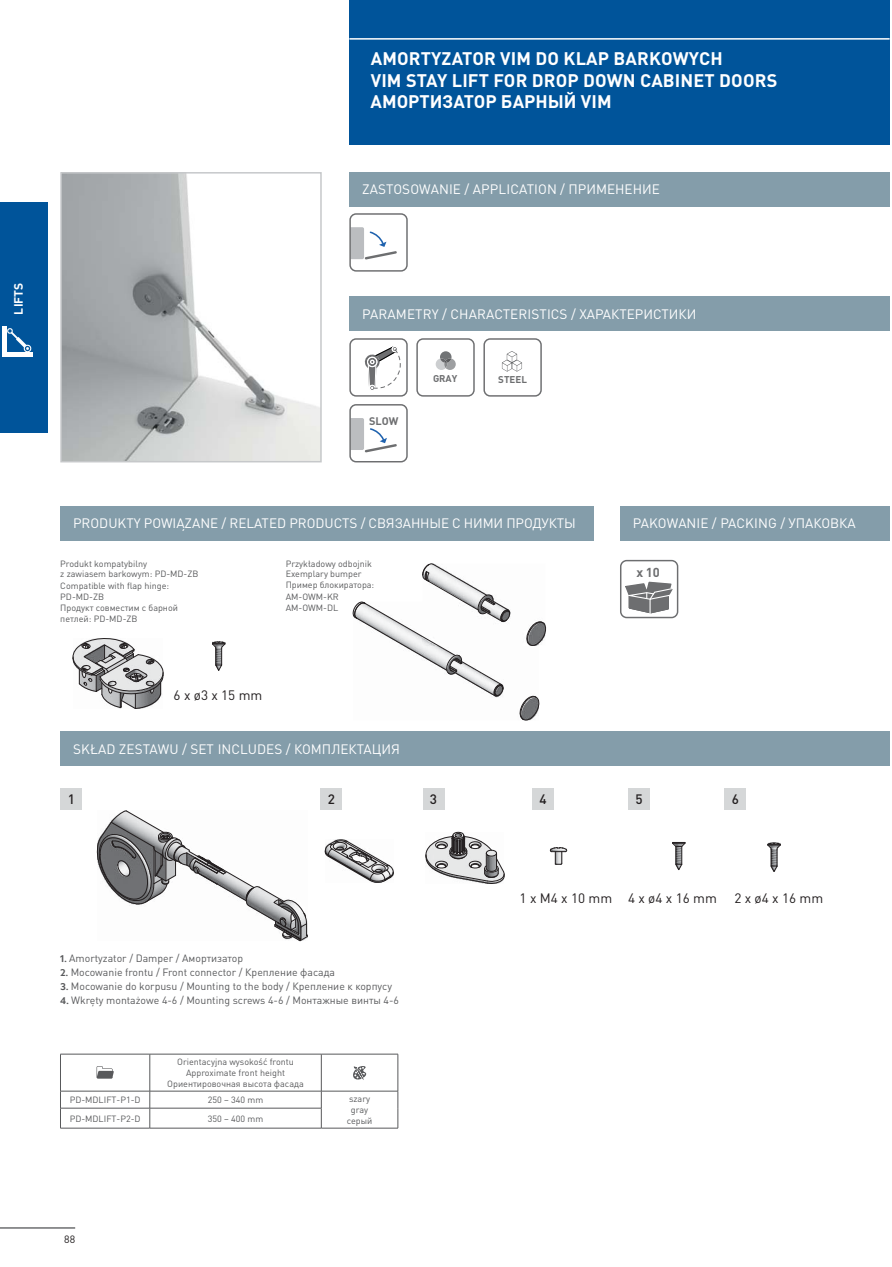
<style>
.page{position:relative;width:892px;height:1267px;background:#fff}
.page>*{position:absolute;margin:0;border:0;box-sizing:border-box;transform-origin:0 0}
.t1{font:700 18px/21.6px "DIN Pro";letter-spacing:.01em;color:#fff}
.t2{font:13.5px "DIN Pro";color:#fff}
.t3{font:13.5px "DIN Pro";color:#231f20}
.t4{font:500 13.5px "DIN Pro";color:#231f20}
.t5{font:700 12.9px "DIN Pro";color:#6d6e70}
.t6{font:700 12px "DIN Pro";letter-spacing:.01em;color:#fff}
.t7{font:700 10.8px "DIN Pro";color:#6d6e70}
.t8{font:10.5px "DIN Pro";color:#58595b}
.t9{font:10.5px "DIN Pro";color:#231f20}
.t10{font:700 9.75px "DIN Pro";color:#6d6e70}
.t11{font:9px/10.5px "DIN Pro";color:#58595b}
.s1{font-family:"Merel";font-weight:700}
</style>
<div class="page">
<hr style="left:0;top:1226px;width:75px;height:2px;background:#6d6e70">
<div style="left:0;top:201px;width:48px;height:231px;background:#00549a"></div>
<svg style="left:7px;top:328px;width:24px;height:24px"></svg>
<div style="left:5px;top:352px;width:28px;height:5px;background:#fff"></div>
<hr style="left:3px;top:326px;width:4px;height:31px;background:#fff">
<div style="left:349px;top:172px;width:540px;height:34px;background:#849daa"></div>
<div style="left:349px;top:297px;width:540px;height:34px;background:#849daa"></div>
<div style="left:60px;top:731px;width:829px;height:34px;background:#849daa"></div>
<div style="left:349px;top:404px;width:59px;height:58px;border:1px solid #6d6e70;border-radius:6px"></div>
<svg style="left:350px;top:418px;width:47px;height:34px"></svg>
<img style="left:63px;top:175px;width:256px;height:284px">
<div style="left:60px;top:172px;width:262px;height:290px;border:2px solid #c6c8ca"></div>
<div style="left:349px;top:0;width:540px;height:144px;background:#00549a"></div>
<hr style="left:349px;top:38px;width:540px;height:2px;background:#fff">
<div style="left:61px;top:787px;width:21px;height:22px;background:#d5d7d8"></div>
<div style="left:321px;top:787px;width:21px;height:22px;background:#d5d7d8"></div>
<div style="left:423px;top:787px;width:21px;height:22px;background:#d5d7d8"></div>
<div style="left:532px;top:787px;width:22px;height:22px;background:#d5d7d8"></div>
<div style="left:628px;top:787px;width:22px;height:22px;background:#d5d7d8"></div>
<div style="left:724px;top:787px;width:22px;height:22px;background:#d5d7d8"></div>
<div style="left:620px;top:559px;width:58px;height:59px;border:1px solid #6d6e70;border-radius:6px"></div>
<svg style="left:625px;top:581px;width:48px;height:33px"></svg>
<svg style="left:325px;top:839px;width:69px;height:43px"></svg>
<svg style="left:425px;top:831px;width:80px;height:52px"></svg>
<svg style="left:96px;top:810px;width:212px;height:130px"></svg>
<svg style="left:526px;top:621px;width:21px;height:25px"></svg>
<svg style="left:352px;top:563px;width:158px;height:133px"></svg>
<svg style="left:519px;top:695px;width:21px;height:25px"></svg>
<svg style="left:212px;top:641px;width:14px;height:30px"></svg>
<svg style="left:72px;top:638px;width:92px;height:70px"></svg>
<div style="left:349px;top:213px;width:59px;height:58px;border:1px solid #6d6e70;border-radius:6px"></div>
<svg style="left:350px;top:227px;width:47px;height:32px"></svg>
<div style="left:349px;top:338px;width:59px;height:58px;border:1px solid #6d6e70;border-radius:6px"></div>
<svg style="left:364px;top:346px;width:37px;height:44px"></svg>
<div style="left:483px;top:338px;width:59px;height:58px;border:1px solid #6d6e70;border-radius:6px"></div>
<svg style="left:502px;top:351px;width:20px;height:20px"></svg>
<svg style="left:416px;top:338px;width:59px;height:58px"></svg>
<div style="left:620px;top:506px;width:269px;height:34px;background:#849daa"></div>
<div style="left:60px;top:506px;width:533px;height:34px;background:#849daa"></div>
<hr style="left:150px;top:1090px;width:171px;height:1px;background:#58595b">
<hr style="left:150px;top:1107px;width:171px;height:1px;background:#58595b">
<svg style="left:150px;top:1090px;width:1px;height:37px"></svg>
<svg style="left:321px;top:1091px;width:1px;height:36px"></svg>
<hr style="left:150px;top:1127px;width:171px;height:1px;background:#58595b">
<hr style="left:60px;top:1053px;width:90px;height:1px;background:#58595b">
<hr style="left:60px;top:1054px;width:1px;height:36px;background:#58595b">
<hr style="left:150px;top:1053px;width:171px;height:1px;background:#58595b">
<hr style="left:150px;top:1054px;width:1px;height:36px;background:#58595b">
<hr style="left:321px;top:1053px;width:77px;height:1px;background:#58595b">
<hr style="left:321px;top:1054px;width:1px;height:36px;background:#58595b">
<hr style="left:398px;top:1054px;width:1px;height:36px;background:#58595b">
<hr style="left:60px;top:1090px;width:90px;height:1px;background:#58595b">
<hr style="left:321px;top:1090px;width:77px;height:1px;background:#58595b">
<svg style="left:398px;top:1090px;width:1px;height:37px"></svg>
<hr style="left:321px;top:1127px;width:77px;height:1px;background:#58595b">
<hr style="left:60px;top:1107px;width:90px;height:1px;background:#58595b">
<svg style="left:60px;top:1091px;width:1px;height:36px"></svg>
<hr style="left:60px;top:1127px;width:90px;height:1px;background:#58595b">
<svg style="left:97px;top:1066px;width:17px;height:12px"></svg>
<svg style="left:353px;top:1066px;width:13px;height:13px"></svg>
<svg style="left:550px;top:847px;width:17px;height:17px"></svg>
<svg style="left:672px;top:842px;width:13px;height:28px"></svg>
<svg style="left:767px;top:842px;width:14px;height:30px"></svg>
<h3 class="t6" style="left:14px;top:314px;width:34px;rotate:-90deg">LIFTS</h3>
<h1 class="t1" style="left:371px;top:50px;width:408px">AMORTYZATOR VIM DO KLAP BARKOWYCH<br>VIM STAY LIFT FOR DROP DOWN CABINET DOORS<br>АМОРТИЗАТОР БАРНЫЙ VIM</h1>
<h2 class="t2" style="left:362px;top:185px;width:299px">ZASTOSOWANIE / APPLICATION / ПРИМЕНЕНИЕ</h2>
<h2 class="t2" style="left:362px;top:309px;width:336px">PARAMETRY / CHARACTERISTICS / ХАРАКТЕРИСТИКИ</h2>
<p class="t7" style="left:369px;top:417px;width:31px">SLOW</p>
<p class="t10" style="left:433px;top:375px;width:26px">GRAY</p>
<p class="t10" style="left:498px;top:376px;width:30px">STEEL</p>
<h2 class="t2" style="left:73px;top:518px;width:504px">PRODUKTY POWIĄZANE / RELATED PRODUCTS / СВЯЗАННЫЕ С НИМИ ПРОДУКТЫ</h2>
<h2 class="t2" style="left:633px;top:518px;width:224px">PAKOWANIE / PACKING / УПАКОВКА</h2>
<p class="t11" style="left:60px;top:559px;width:140px">Produkt kompatybilny<br>z zawiasem barkowym: PD-MD-ZB</p>
<p class="t11" style="left:60px;top:581px;width:110px">Compatible with flap hinge:<br>PD-MD-ZB</p>
<p class="t11" style="left:60px;top:603px;width:119px">Продукт совместим с барной петлей: PD-MD-ZB</p>
<p class="t11" style="left:286px;top:559px;width:90px">Przykładowy odbojnik<br>Exemplary bumper<br>Пример блокиратора:</p>
<p class="t11" style="left:286px;top:591px;width:55px;line-height:11.7px">AM-OWM-KR<br>AM-OWM-DL</p>
<h2 class="t3" style="left:174px;top:690px;width:90px">6 x ø3 x 15 mm</h2>
<h2 class="t2" style="left:73px;top:743px;width:328px">SKŁAD ZESTAWU / SET INCLUDES / КОМПЛЕКТАЦИЯ</h2>
<h3 class="t5" style="left:636px;top:567px;width:25px">x 10</h3>
<h2 class="t4" style="left:68px;top:793px;width:9px">1</h2>
<h2 class="t4" style="left:328px;top:793px;width:9px">2</h2>
<h2 class="t4" style="left:430px;top:793px;width:9px">3</h2>
<h2 class="t4" style="left:539px;top:793px;width:9px">4</h2>
<h2 class="t4" style="left:635px;top:793px;width:9px">5</h2>
<h2 class="t4" style="left:732px;top:793px;width:9px">6</h2>
<p class="t8" style="left:60px;top:953px;width:184px"><span class="s1">1.</span> Amortyzator / Damper / Амортизатор</p>
<p class="t8" style="left:60px;top:968px;width:276px"><span class="s1">2.</span> Mocowanie frontu / Front connector / Крепление фасада</p>
<p class="t8" style="left:60px;top:982px;width:333px"><span class="s1">3.</span> Mocowanie do korpusu / Mounting to the body / Крепление к корпусу</p>
<p class="t8" style="left:60px;top:996px;width:340px"><span class="s1">4.</span> Wkręty montażowe 4-6 / Mounting screws 4-6 / Монтажные винты 4-6</p>
<p class="t11" style="left:167px;top:1057px;width:138px;text-align:center">Orientacyjna wysokość frontu<br>Approximate front height<br>Ориентировочная высота фасада</p>
<p class="t11" style="left:70px;top:1095px;width:72px">PD-MDLIFT-P1-D</p>
<p class="t11" style="left:208px;top:1095px;width:57px">250 – 340 mm</p>
<p class="t11" style="left:349px;top:1094px;width:23px">szary gray</p>
<p class="t11" style="left:70px;top:1113px;width:72px">PD-MDLIFT-P2-D</p>
<p class="t11" style="left:208px;top:1113px;width:57px">350 – 400 mm</p>
<p class="t11" style="left:347px;top:1116px;width:27px">серый</p>
<h2 class="t3" style="left:520px;top:892px;width:199px">1 x M4 x 10 mm 4 x ø4 x 16 mm</h2>
<h2 class="t3" style="left:734px;top:892px;width:90px">2 x ø4 x 16 mm</h2>
<p class="t9" style="left:64px;top:1234px;width:12px">88</p>
</div>
